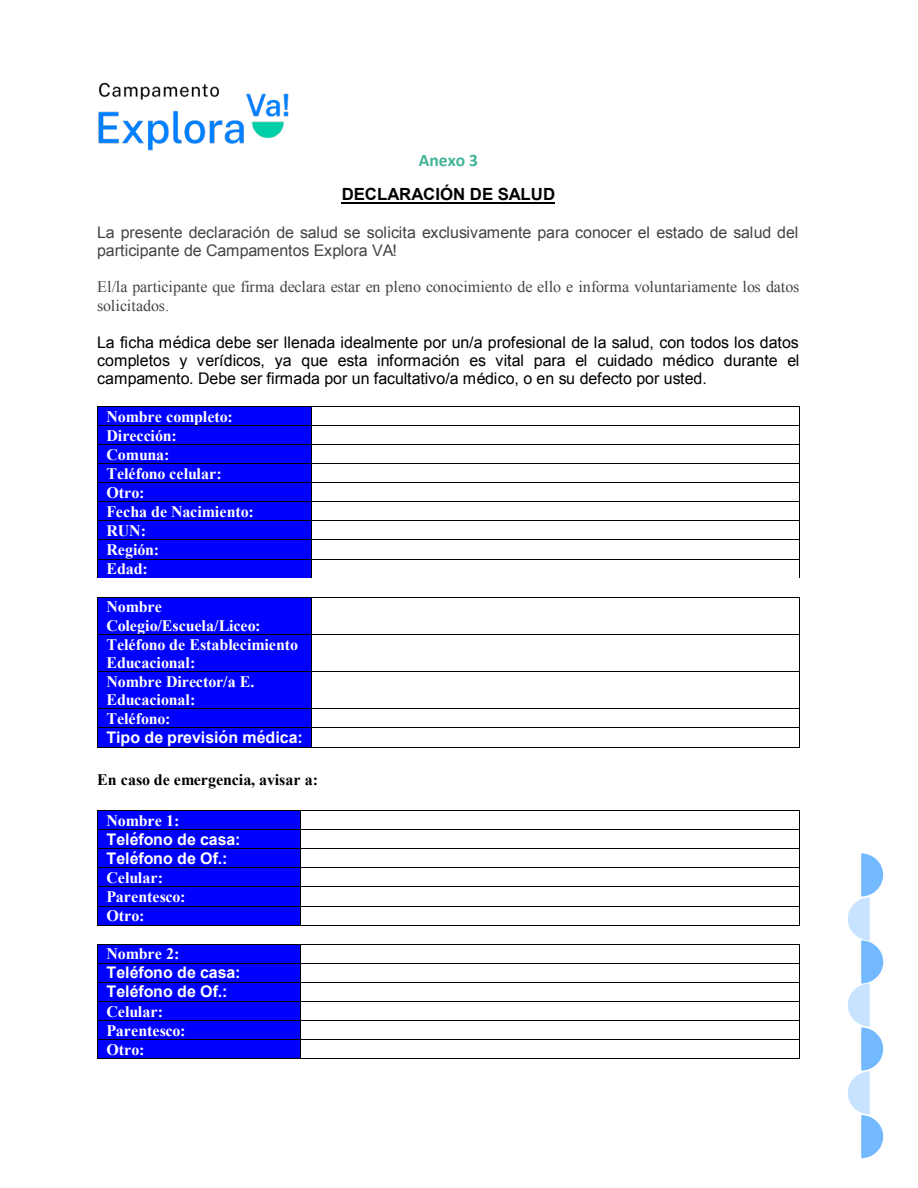
<style>
.page{position:relative;width:918px;height:1188px;background:#fff}
.page>*{position:absolute;margin:0;border:0;box-sizing:border-box;transform-origin:0 0}
.t1{font:700 17.55px "Calibri";color:#42b499}
.t2{font:700 16.8px "Arial";color:#000}
.t3{font:700 16.05px/19px "Times New Roman";color:#fff}
.t4{font:16.05px/18.3px "Arial";letter-spacing:-.01em;color:#000;text-align:justify}
.t5{font:16.05px/18.3px "Arial";letter-spacing:-.01em;color:#444443}
.t6{font:16.05px/18.3px "Times New Roman";color:#444443}
.t7{font:700 16.05px/19px "Arial";color:#fff}
.t8{font:700 16.05px "Times New Roman";color:#000}
.s1{font-style:inherit}
</style>
<div class="page">
<svg style="left:848px;top:853px;width:35px;height:305px"></svg>
<img style="left:98px;top:82px;width:191px;height:69px">
<hr style="left:342px;top:202px;width:213px;height:2px;background:#000">
<div style="left:98px;top:407px;width:213px;height:18px;background:#00f"></div>
<hr style="left:98px;top:406px;width:213px;height:1px;background:#000">
<hr style="left:312px;top:406px;width:487px;height:1px;background:#000">
<div style="left:98px;top:426px;width:213px;height:18px;background:#00f"></div>
<hr style="left:98px;top:425px;width:213px;height:1px;background:#000">
<hr style="left:312px;top:425px;width:487px;height:1px;background:#000">
<div style="left:98px;top:445px;width:213px;height:18px;background:#00f"></div>
<hr style="left:98px;top:444px;width:213px;height:1px;background:#000">
<hr style="left:312px;top:444px;width:487px;height:1px;background:#000">
<div style="left:98px;top:464px;width:213px;height:18px;background:#00f"></div>
<hr style="left:98px;top:463px;width:213px;height:1px;background:#000">
<hr style="left:312px;top:463px;width:487px;height:1px;background:#000">
<div style="left:98px;top:483px;width:213px;height:18px;background:#00f"></div>
<hr style="left:98px;top:482px;width:213px;height:1px;background:#000">
<hr style="left:312px;top:482px;width:487px;height:1px;background:#000">
<div style="left:98px;top:502px;width:213px;height:18px;background:#00f"></div>
<hr style="left:98px;top:501px;width:213px;height:1px;background:#000">
<hr style="left:312px;top:501px;width:487px;height:1px;background:#000">
<div style="left:98px;top:521px;width:213px;height:19px;background:#00f"></div>
<hr style="left:98px;top:520px;width:213px;height:1px;background:#000">
<hr style="left:312px;top:520px;width:487px;height:1px;background:#000">
<div style="left:98px;top:540px;width:213px;height:19px;background:#00f"></div>
<hr style="left:98px;top:540px;width:213px;height:1px;background:#000">
<hr style="left:312px;top:540px;width:487px;height:1px;background:#000">
<div style="left:98px;top:559px;width:213px;height:19px;background:#00f"></div>
<hr style="left:98px;top:559px;width:213px;height:1px;background:#000">
<hr style="left:312px;top:559px;width:487px;height:1px;background:#000">
<svg style="left:97px;top:406px;width:1px;height:172px"></svg>
<svg style="left:311px;top:406px;width:1px;height:172px"></svg>
<svg style="left:799px;top:406px;width:1px;height:172px"></svg>
<div style="left:98px;top:598px;width:213px;height:36px;background:#00f"></div>
<hr style="left:98px;top:597px;width:213px;height:1px;background:#000">
<hr style="left:312px;top:597px;width:487px;height:1px;background:#000">
<hr style="left:97px;top:598px;width:1px;height:36px;background:#000">
<hr style="left:311px;top:598px;width:1px;height:36px;background:#000">
<hr style="left:799px;top:598px;width:1px;height:36px;background:#000">
<div style="left:98px;top:635px;width:213px;height:36px;background:#00f"></div>
<hr style="left:98px;top:634px;width:213px;height:1px;background:#000">
<hr style="left:312px;top:634px;width:487px;height:1px;background:#000">
<hr style="left:97px;top:635px;width:1px;height:36px;background:#000">
<hr style="left:311px;top:635px;width:1px;height:36px;background:#000">
<hr style="left:799px;top:635px;width:1px;height:36px;background:#000">
<div style="left:98px;top:672px;width:213px;height:37px;background:#00f"></div>
<hr style="left:98px;top:671px;width:213px;height:1px;background:#000">
<hr style="left:312px;top:671px;width:487px;height:1px;background:#000">
<hr style="left:97px;top:672px;width:1px;height:37px;background:#000">
<hr style="left:311px;top:672px;width:1px;height:37px;background:#000">
<hr style="left:799px;top:672px;width:1px;height:37px;background:#000">
<div style="left:98px;top:709px;width:213px;height:19px;background:#00f"></div>
<hr style="left:98px;top:709px;width:213px;height:1px;background:#000">
<hr style="left:312px;top:709px;width:487px;height:1px;background:#000">
<div style="left:98px;top:728px;width:213px;height:19px;background:#00f"></div>
<hr style="left:98px;top:728px;width:213px;height:1px;background:#000">
<hr style="left:312px;top:728px;width:487px;height:1px;background:#000">
<svg style="left:97px;top:709px;width:1px;height:39px"></svg>
<hr style="left:98px;top:747px;width:213px;height:1px;background:#000">
<svg style="left:311px;top:709px;width:1px;height:39px"></svg>
<hr style="left:312px;top:747px;width:487px;height:1px;background:#000">
<svg style="left:799px;top:709px;width:1px;height:39px"></svg>
<div style="left:98px;top:811px;width:202px;height:18px;background:#00f"></div>
<hr style="left:98px;top:810px;width:202px;height:1px;background:#000">
<hr style="left:301px;top:810px;width:498px;height:1px;background:#000">
<div style="left:98px;top:830px;width:202px;height:18px;background:#00f"></div>
<hr style="left:98px;top:829px;width:202px;height:1px;background:#000">
<hr style="left:301px;top:829px;width:498px;height:1px;background:#000">
<div style="left:98px;top:849px;width:202px;height:19px;background:#00f"></div>
<hr style="left:98px;top:848px;width:202px;height:1px;background:#000">
<hr style="left:301px;top:848px;width:498px;height:1px;background:#000">
<div style="left:98px;top:868px;width:202px;height:19px;background:#00f"></div>
<hr style="left:98px;top:868px;width:202px;height:1px;background:#000">
<hr style="left:301px;top:868px;width:498px;height:1px;background:#000">
<div style="left:98px;top:887px;width:202px;height:19px;background:#00f"></div>
<hr style="left:98px;top:887px;width:202px;height:1px;background:#000">
<hr style="left:301px;top:887px;width:498px;height:1px;background:#000">
<div style="left:98px;top:906px;width:202px;height:19px;background:#00f"></div>
<hr style="left:98px;top:906px;width:202px;height:1px;background:#000">
<hr style="left:301px;top:906px;width:498px;height:1px;background:#000">
<svg style="left:97px;top:810px;width:1px;height:116px"></svg>
<hr style="left:98px;top:925px;width:202px;height:1px;background:#000">
<svg style="left:300px;top:810px;width:1px;height:116px"></svg>
<hr style="left:301px;top:925px;width:498px;height:1px;background:#000">
<svg style="left:799px;top:810px;width:1px;height:116px"></svg>
<div style="left:98px;top:945px;width:202px;height:18px;background:#00f"></div>
<hr style="left:98px;top:944px;width:202px;height:1px;background:#000">
<hr style="left:301px;top:944px;width:498px;height:1px;background:#000">
<div style="left:98px;top:964px;width:202px;height:18px;background:#00f"></div>
<hr style="left:98px;top:963px;width:202px;height:1px;background:#000">
<hr style="left:301px;top:963px;width:498px;height:1px;background:#000">
<div style="left:98px;top:983px;width:202px;height:18px;background:#00f"></div>
<hr style="left:98px;top:982px;width:202px;height:1px;background:#000">
<hr style="left:301px;top:982px;width:498px;height:1px;background:#000">
<div style="left:98px;top:1002px;width:202px;height:18px;background:#00f"></div>
<hr style="left:98px;top:1001px;width:202px;height:1px;background:#000">
<hr style="left:301px;top:1001px;width:498px;height:1px;background:#000">
<div style="left:98px;top:1021px;width:202px;height:18px;background:#00f"></div>
<hr style="left:98px;top:1020px;width:202px;height:1px;background:#000">
<hr style="left:301px;top:1020px;width:498px;height:1px;background:#000">
<div style="left:98px;top:1040px;width:202px;height:18px;background:#00f"></div>
<hr style="left:98px;top:1039px;width:202px;height:1px;background:#000">
<hr style="left:301px;top:1039px;width:498px;height:1px;background:#000">
<svg style="left:97px;top:944px;width:1px;height:115px"></svg>
<hr style="left:98px;top:1058px;width:202px;height:1px;background:#000">
<svg style="left:300px;top:944px;width:1px;height:115px"></svg>
<hr style="left:301px;top:1058px;width:498px;height:1px;background:#000">
<svg style="left:799px;top:944px;width:1px;height:115px"></svg>
<p class="t1" style="left:419px;top:148px;width:61px">Anexo 3</p>
<p class="t2" style="left:342px;top:183px;width:215px">DECLARACI<span class="s1">Ó</span>N DE SALUD</p>
<p class="t5" style="left:97px;top:223px;width:703px">La presente declaraci<span class="s1">ó</span>n de salud se solicita exclusivamente para conocer el estado de salud del participante de Campamentos Explora VA!</p>
<p class="t6" style="left:97px;top:278px;width:704px">El/la participante que firma declara estar en pleno conocimiento de ello e informa voluntariamente los datos solicitados.</p>
<p class="t4" style="left:97px;top:333px;width:704px">La ficha m<span class="s1">é</span>dica debe ser llenada idealmente por un/a profesional de la salud, con todos los datos completos y ver<span class="s1">í</span>dicos, ya que esta informaci<span class="s1">ó</span>n es vital para el cuidado m<span class="s1">é</span>dico durante el campamento. Debe ser firmada por un facultativo/a m<span class="s1">é</span>dico, o en su defecto por usted.</p>
<p class="t3" style="left:106px;top:406px;width:149px">Nombre completo:<br>Dirección:<br>Comuna:<br>Teléfono celular:<br>Otro:<br>Fecha de Nacimiento:<br>RUN:<br>Región:<br>Edad:</p>
<p class="t3" style="left:106px;top:597px;width:193px;line-height:18.6px">Nombre<br>Colegio/Escuela/Liceo:<br>Teléfono de Establecimiento<br>Educacional:<br>Nombre Director/a E.<br>Educacional:<br>Teléfono:</p>
<p class="t7" style="left:106px;top:728px;width:198px">Tipo de previsi<span class="s1">ó</span>n m<span class="s1">é</span>dica:</p>
<p class="t8" style="left:97px;top:768px;width:222px">En caso de emergencia, avisar a:</p>
<p class="t3" style="left:106px;top:811px;width:75px">Nombre 1:</p>
<p class="t7" style="left:106px;top:830px;width:136px">Tel<span class="s1">é</span>fono de casa:<br>Tel<span class="s1">é</span>fono de Of.:</p>
<p class="t3" style="left:106px;top:868px;width:81px">Celular:<br>Parentesco:<br>Otro:</p>
<p class="t3" style="left:106px;top:944px;width:75px">Nombre 2:</p>
<p class="t7" style="left:106px;top:964px;width:136px">Tel<span class="s1">é</span>fono de casa:<br>Tel<span class="s1">é</span>fono de Of.:</p>
<p class="t3" style="left:106px;top:1001px;width:81px">Celular:<br>Parentesco:<br>Otro:</p>
</div>
